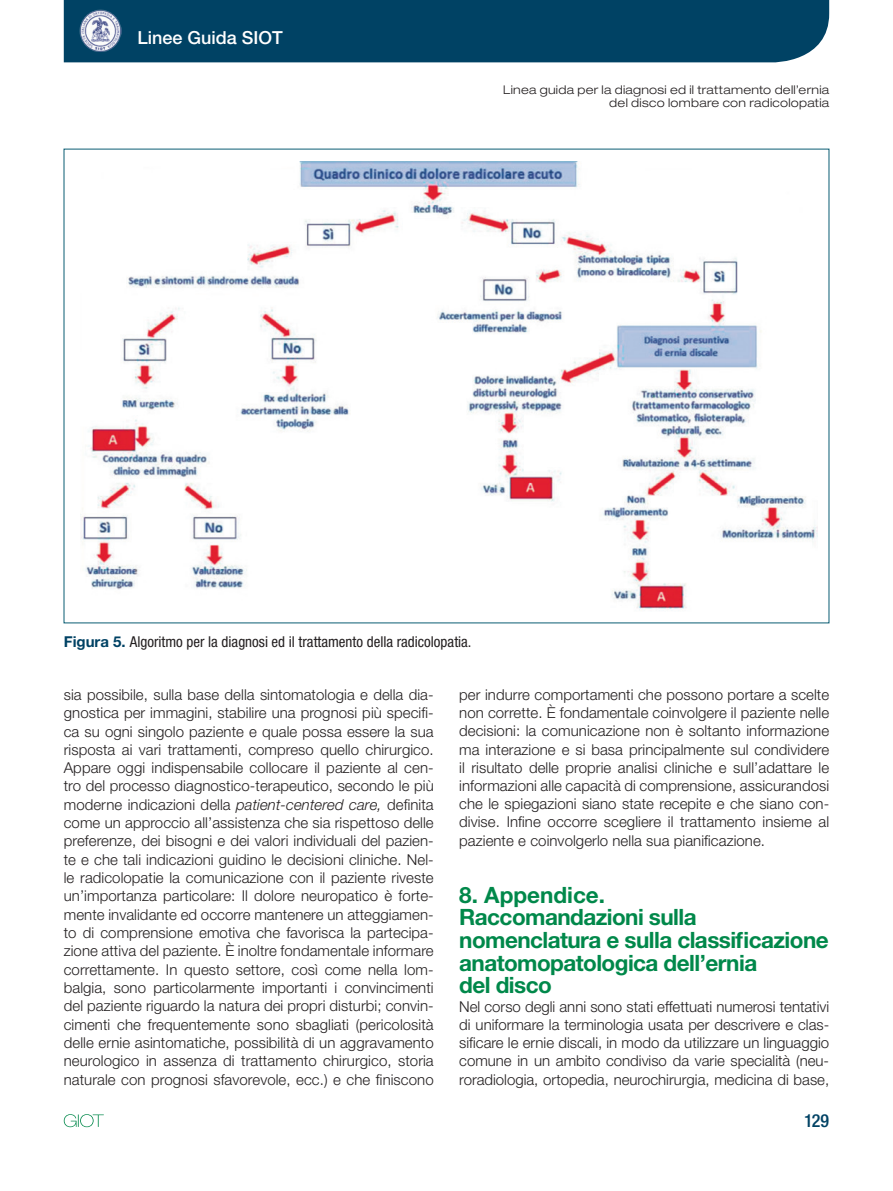
<style>
.page{position:relative;width:893px;height:1191px;background:#fff}
.page>*{position:absolute;margin:0;border:0;box-sizing:border-box;transform-origin:0 0}
.t1{font:700 22.5px/22.8px "Helvetica Neue LT Std";letter-spacing:-.025em;color:#00884a}
.t2{font:500 18px "Helvetica Neue LT Std";color:#fff}
.t3{font:500 condensed 18px "Helvetica Neue LT Std";color:#004264}
.t4{font:300 15px/18.3px "Helvetica Neue LT Std";letter-spacing:.005em;color:#231f20;text-align:justify}
.t5{font:condensed 15px "Helvetica Neue LT Std";color:#231f20}
.t6{font:300 expanded 12px/13.5px "Helvetica Neue LT Std";letter-spacing:.025em;color:#231f20;text-align:right}
.s1{font-weight:700;font-stretch:normal;color:#004264}
.s2{font-style:italic}
</style>
<div class="page">
<div style="left:64px;top:0;width:765px;height:62px;background:#004264"></div>
<svg style="left:64px;top:1114px;width:40px;height:13px"></svg>
<img style="left:79px;top:9px;width:43px;height:43px">
<img style="left:81px;top:162px;width:736px;height:448px">
<p class="t2" style="left:137px;top:27px;width:147px">Linee Guida SIOT</p>
<p class="t6" style="left:503px;top:82px;width:327px">Linea guida per la diagnosi ed il trattamento dell’ernia del disco lombare con radicolopatia</p>
<p class="t5" style="left:64px;top:632px;width:409px"><span class="s1">Figura 5.</span> Algoritmo per la diagnosi ed il trattamento della radicolopatia.</p>
<p class="t4" style="left:64px;top:685px;width:371px">sia possibile, sulla base della sintomatologia e della dia&shy;gnostica per immagini, stabilire una prognosi più specifi&shy;ca su ogni singolo paziente e quale possa essere la sua risposta ai vari trattamenti, compreso quello chirurgico.<br>Appare oggi indispensabile collocare il paziente al cen&shy;tro del processo diagnostico-terapeutico, secondo le più moderne indicazioni della <span class="s2">patient-centered care,</span> definita come un approccio all’assistenza che sia rispettoso delle preferenze, dei bisogni e dei valori individuali del pazien&shy;te e che tali indicazioni guidino le decisioni cliniche. Nel&shy;le radicolopatie la comunicazione con il paziente riveste un’importanza particolare: Il dolore neuropatico è forte&shy;mente invalidante ed occorre mantenere un atteggiamen&shy;to di comprensione emotiva che favorisca la partecipa&shy;zione attiva del paziente. È inoltre fondamentale informare correttamente. In questo settore, così come nella lom&shy;balgia, sono particolarmente importanti i convincimenti del paziente riguardo la natura dei propri disturbi; convin&shy;cimenti che frequentemente sono sbagliati (pericolosità delle ernie asintomatiche, possibilità di un aggravamento neurologico in assenza di trattamento chirurgico, storia naturale con prognosi sfavorevole, ecc.) e che finiscono</p>
<p class="t4" style="left:459px;top:685px;width:371px">per indurre comportamenti che possono portare a scelte non corrette. È fondamentale coinvolgere il paziente nelle decisioni: la comunicazione non è soltanto informazione ma interazione e si basa principalmente sul condividere il risultato delle proprie analisi cliniche e sull’adattare le informazioni alle capacità di comprensione, assicurandosi che le spiegazioni siano state recepite e che siano con&shy;divise. Infine occorre scegliere il trattamento insieme al paziente e coinvolgerlo nella sua pianificazione.</p>
<h1 class="t1" style="left:459px;top:882px;width:371px">8. Appendice.<br>Raccomandazioni sulla nomenclatura e sulla classificazione anatomopatologica dell’ernia<br>del disco</h1>
<p class="t4" style="left:459px;top:997px;width:371px">Nel corso degli anni sono stati effettuati numerosi tentativi di uniformare la terminologia usata per descrivere e clas&shy;sificare le ernie discali, in modo da utilizzare un linguaggio comune in un ambito condiviso da varie specialità (neu&shy;roradiologia, ortopedia, neurochirurgia, medicina di base,</p>
<p class="t3" style="left:804px;top:1110px;width:27px">129</p>
</div>
